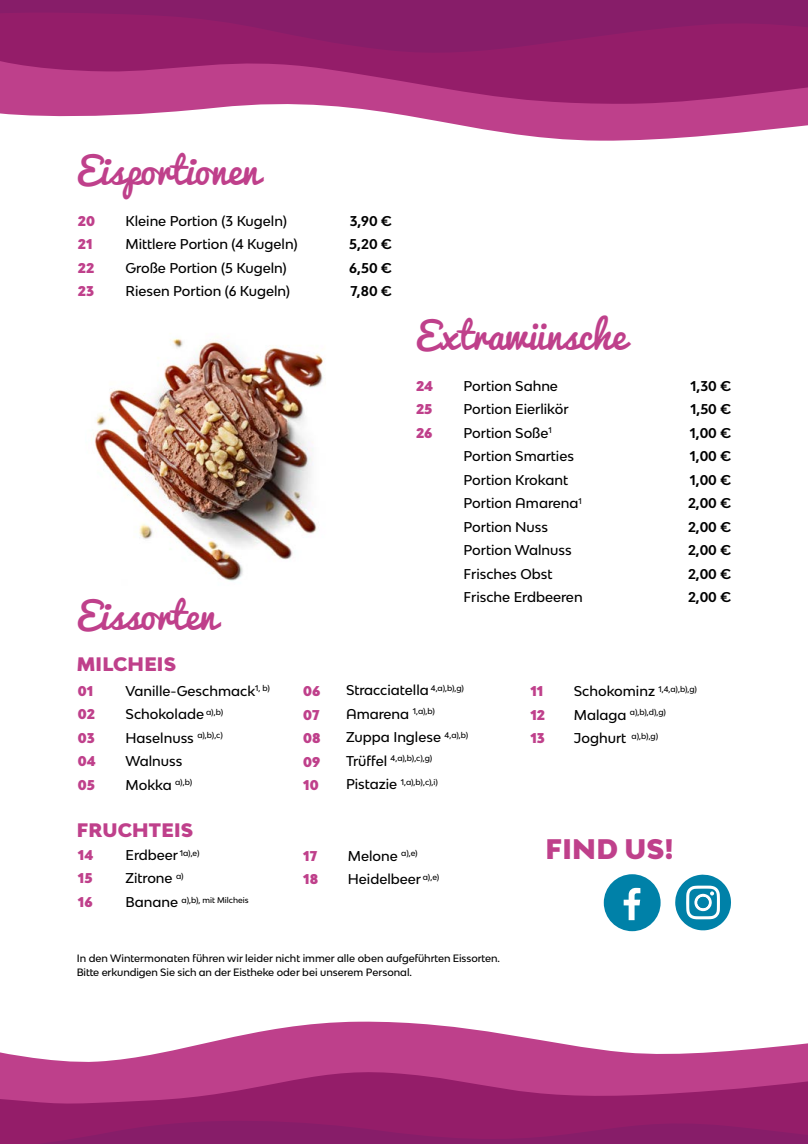
<style>
.page{position:relative;width:808px;height:1144px;background:#fff}
.page>*{position:absolute;margin:0;border:0;box-sizing:border-box;transform-origin:0 0}
.t1{font:36.9px "Pacifico";color:#bf408b}
.t2{font:900 26.7px "Bw Modelica SS01";letter-spacing:.01em;color:#bf408b}
.t3{font:900 18.45px "Bw Modelica SS01";letter-spacing:.01em;color:#bf408b}
.t4{font:500 13.35px/23.5px "Bw Modelica SS01";color:#000}
.t5{font:700 13.35px/23.5px "Bw Modelica SS01";color:#000;text-align:justify}
.t6{font:900 13.35px/23.5px "Bw Modelica SS01";color:#bf408b}
.t7{font:500 10.05px/13.4px "Bw Modelica SS01";letter-spacing:-.005em;color:#000}
.t8{font:500 7.8px "Bw Modelica SS01";color:#000}
.s1{font-size:13.35px}
</style>
<div class="page">
<img style="left:91px;top:337px;width:233px;height:244px">
<svg style="left:0;top:104px;width:808px;height:37px"></svg>
<svg style="left:0;top:61px;width:808px;height:43px;background:#a82e79"></svg>
<svg style="left:0;top:29px;width:808px;height:32px;background:#911d69"></svg>
<svg style="left:0;top:0;width:808px;height:29px;background:#891d69"></svg>
<svg style="left:0;top:1021px;width:808px;height:40px"></svg>
<svg style="left:0;top:1061px;width:808px;height:43px;background:#b0347f"></svg>
<svg style="left:0;top:1104px;width:808px;height:40px;background:#8f1d69"></svg>
<svg style="left:604px;top:874px;width:57px;height:57px"></svg>
<svg style="left:675px;top:874px;width:56px;height:56px"></svg>
<h1 class="t1" style="left:77px;top:138px;width:184px">Eisportionen</h1>
<p class="t4" style="left:125px;top:209px;width:174px">Kleine Portion (3 Kugeln)<br>Mittlere Portion (4 Kugeln)<br>Große Portion (5 Kugeln)<br>Riesen Portion (6 Kugeln)</p>
<p class="t5" style="left:349px;top:209px;width:44px">3,90 € 5,20 € 6,50 € 7,80 €</p>
<p class="t6" style="left:78px;top:209px;width:19px">20<br>21<br>22<br>23</p>
<h1 class="t1" style="left:77px;top:583px;width:141px">Eissorten</h1>
<h3 class="t3" style="left:77px;top:652px;width:101px">MILCHEIS</h3>
<h1 class="t1" style="left:416px;top:303px;width:211px">Extrawünsche</h1>
<p class="t6" style="left:416px;top:373px;width:19px;text-align:justify">24<br>25<br>26</p>
<p class="t4" style="left:464px;top:373px;width:121px">Portion Sahne<br>Portion Eierlikör<br>Portion Soße<sup>1<br></sup>Portion Smarties<br>Portion Krokant<br>Portion Amarena<sup>1<br></sup>Portion Nuss<br>Portion Walnuss<br>Frisches Obst<br>Frische Erdbeeren</p>
<p class="t5" style="left:688px;top:373px;width:45px">1,30 € 1,50 € 1,00 € 1,00 € 1,00 € 2,00 € 2,00 € 2,00 € 2,00 € 2,00 €</p>
<p class="t6" style="left:78px;top:679px;width:19px">01<br>02<br>03<br>04<br>05</p>
<p class="t4" style="left:346px;top:678px;width:124px">Stracciatella <sup>4,a),b),g)<br></sup>Amarena <sup>1,a),b)<br></sup>Zuppa Inglese <sup>4,a),b)</sup></p>
<p class="t4" style="left:125px;top:679px;width:146px">Vanille-Geschmack<sup>1,</sup> <sup>b)<br></sup>Schokolade <sup>a),b)<br></sup>Haselnuss <sup>a),b),c)<br></sup>Walnuss<br>Mokka <sup>a),b)</sup></p>
<p class="t6" style="left:303px;top:679px;width:19px;text-align:justify">06<br>07<br>08<br>09<br>10</p>
<p class="t6" style="left:530px;top:679px;width:16px">11<br>12<br>13</p>
<p class="t8" style="left:346px;top:753px;width:88px"><span class="s1">Trüffel</span> 4,a),b),c),g)</p>
<p class="t8" style="left:346px;top:777px;width:93px"><span class="s1">Pistazie</span> 1,a),b),c),i)</p>
<h3 class="t3" style="left:77px;top:818px;width:118px">FRUCHTEIS</h3>
<p class="t8" style="left:574px;top:684px;width:125px"><span class="s1">Schokominz</span> 1,4,a),b),g)</p>
<p class="t8" style="left:574px;top:707px;width:94px"><span class="s1">Malaga</span> a),b),d),g)</p>
<p class="t8" style="left:574px;top:731px;width:86px"><span class="s1">Joghurt</span> a),b),g)</p>
<p class="t6" style="left:78px;top:843px;width:17px;text-align:justify">14<br>15<br>16</p>
<p class="t4" style="left:125px;top:843px;width:76px">Erdbeer <sup>1</sup> <sup>a),e)<br></sup>Zitrone <sup>a)</sup></p>
<p class="t8" style="left:125px;top:894px;width:125px"><span class="s1">Banane</span> a),b), mit Milcheis</p>
<p class="t6" style="left:303px;top:843px;width:16px">17<br>18</p>
<p class="t4" style="left:348px;top:843px;width:93px">Melone <sup>a),e)<br></sup>Heidelbeer <sup>a),e)</sup></p>
<p class="t7" style="left:77px;top:952px;width:425px">In den Wintermonaten führen wir leider nicht immer alle oben aufgeführten Eissorten.<br>Bitte erkundigen Sie sich an der Eistheke oder bei unserem Personal.</p>
<h2 class="t2" style="left:546px;top:832px;width:129px">FIND US!</h2>
</div>
